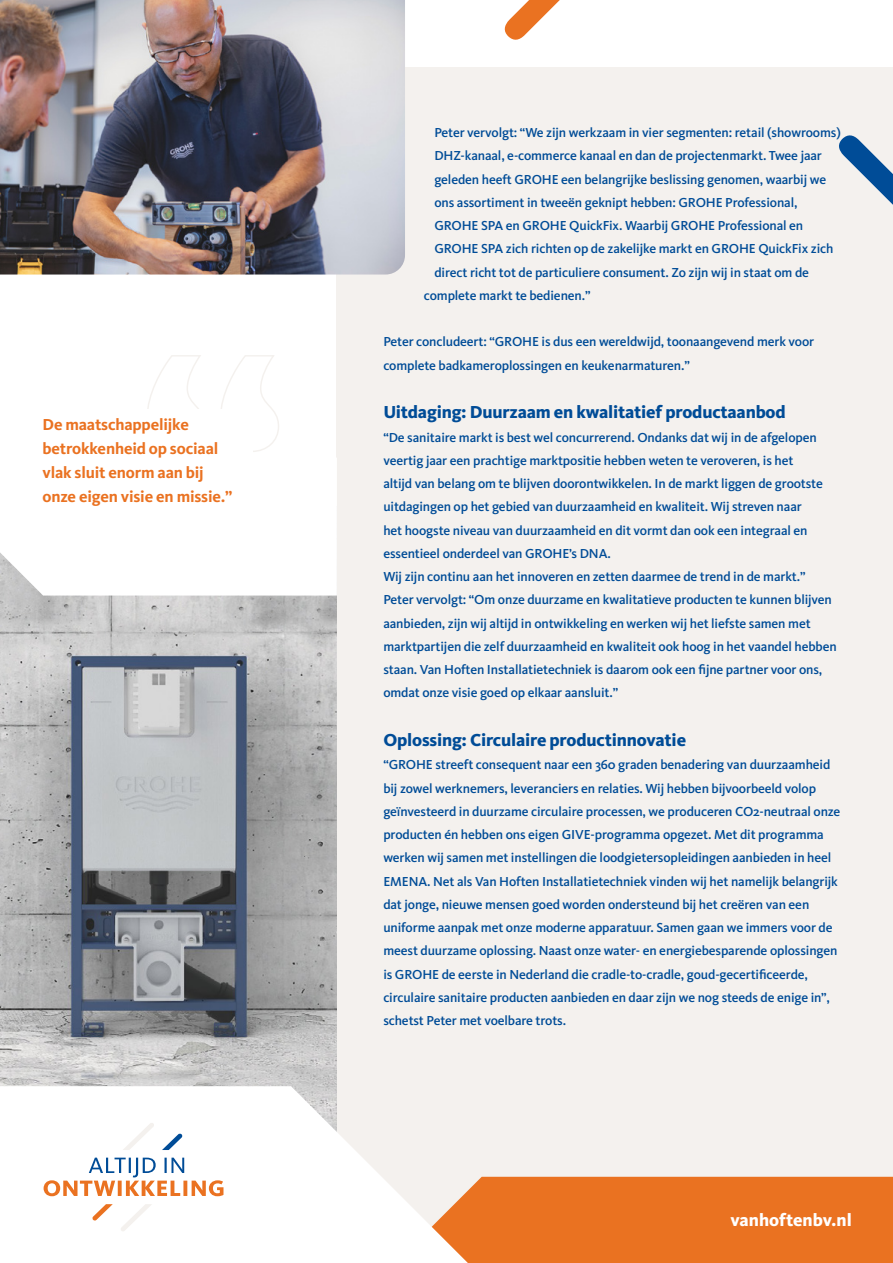
<style>
.page{position:relative;width:893px;height:1263px;background:#fff}
.page>*{position:absolute;margin:0;border:0;box-sizing:border-box;transform-origin:0 0}
.t1{font:800 18px "Kievit OT";letter-spacing:-.01em;color:#004c97}
.t2{font:800 18px "Kievit OT";color:#fff}
.t3{font:700 16.5px/24px "Kievit OT";letter-spacing:-.01em;color:#ea7221}
.t4{font:500 13.5px/23.2px "Kievit OT";letter-spacing:-.01em;color:#004c97}
</style>
<div class="page">
<div style="left:337px;top:68px;width:556px;height:1174px;background:#f4f1ee"></div>
<div style="left:468px;top:1177px;width:425px;height:86px;background:#ea7221"></div>
<img style="left:0;top:595px;width:337px;height:491px">
<img style="left:0;top:0;width:405px;height:274px">
<svg style="left:0;top:553px;width:43px;height:42px"></svg>
<svg style="left:43px;top:1086px;width:425px;height:177px"></svg>
<svg style="left:120px;top:1204px;width:32px;height:27px"></svg>
<svg style="left:123px;top:1122px;width:31px;height:28px"></svg>
<svg style="left:92px;top:1204px;width:21px;height:16px"></svg>
<svg style="left:162px;top:1133px;width:21px;height:17px"></svg>
<svg style="left:44px;top:1157px;width:179px;height:39px"></svg>
<svg style="left:505px;top:0;width:55px;height:40px"></svg>
<svg style="left:839px;top:135px;width:54px;height:70px"></svg>
<svg style="left:147px;top:355px;width:132px;height:97px"></svg>
<div style="left:42px;top:409px;width:211px;height:54px;background:#fff"></div>
<p class="t3" style="left:43px;top:413px;width:191px">De maatschappelijke betrokkenheid op sociaal vlak sluit enorm aan bij onze eigen visie en missie.”</p>
<p class="t4" style="left:434px;top:121px;width:408px">Peter vervolgt: “We zijn werkzaam in vier segmenten: retail (showrooms)</p>
<p class="t4" style="left:434px;top:144px;width:389px">DHZ-kanaal, e-commerce kanaal en dan de projectenmarkt. Twee jaar</p>
<p class="t4" style="left:434px;top:167px;width:393px">geleden heeft GROHE een belangrijke beslissing genomen, waarbij we</p>
<p class="t4" style="left:434px;top:191px;width:365px">ons assortiment in tweeën geknipt hebben: GROHE Professional,</p>
<p class="t4" style="left:434px;top:214px;width:370px">GROHE SPA en GROHE QuickFix. Waarbij GROHE Professional en</p>
<p class="t4" style="left:434px;top:237px;width:400px">GROHE SPA zich richten op de zakelijke markt en GROHE QuickFix zich</p>
<p class="t4" style="left:434px;top:260px;width:376px">direct richt tot de particuliere consument. Zo zijn wij in staat om de</p>
<p class="t4" style="left:424px;top:284px;width:168px">complete markt te bedienen.”</p>
<p class="t4" style="left:383px;top:330px;width:432px">Peter concludeert: “GROHE is dus een wereldwijd, toonaangevend merk voor complete badkameroplossingen en keukenarmaturen.”</p>
<h1 class="t1" style="left:383px;top:401px;width:404px">Uitdaging: Duurzaam en kwalitatief productaanbod</h1>
<p class="t4" style="left:383px;top:425px;width:455px">“De sanitaire markt is best wel concurrerend. Ondanks dat wij in de afgelopen veertig jaar een prachtige marktpositie hebben weten te veroveren, is het<br>altijd van belang om te blijven doorontwikkelen. In de markt liggen de grootste uitdagingen op het gebied van duurzaamheid en kwaliteit. Wij streven naar<br>het hoogste niveau van duurzaamheid en dit vormt dan ook een integraal en essentieel onderdeel van GROHE’s DNA.<br>Wij zijn continu aan het innoveren en zetten daarmee de trend in de markt.” Peter vervolgt: “Om onze duurzame en kwalitatieve producten te kunnen blijven aanbieden, zijn wij altijd in ontwikkeling en werken wij het liefste samen met marktpartijen die zelf duurzaamheid en kwaliteit ook hoog in het vaandel hebben staan. Van Hoften Installatietechniek is daarom ook een fijne partner voor ons, omdat onze visie goed op elkaar aansluit.”</p>
<h1 class="t1" style="left:383px;top:729px;width:304px">Oplossing: Circulaire productinnovatie</h1>
<p class="t4" style="left:383px;top:753px;width:459px">“GROHE streeft consequent naar een 360 graden benadering van duurzaamheid bij zowel werknemers, leveranciers en relaties. Wij hebben bijvoorbeeld volop geïnvesteerd in duurzame circulaire processen, we produceren CO2-neutraal onze producten én hebben ons eigen GIVE-programma opgezet. Met dit programma werken wij samen met instellingen die loodgietersopleidingen aanbieden in heel EMENA. Net als Van Hoften Installatietechniek vinden wij het namelijk belangrijk dat jonge, nieuwe mensen goed worden ondersteund bij het creëren van een uniforme aanpak met onze moderne apparatuur. Samen gaan we immers voor de meest duurzame oplossing. Naast onze water- en energiebesparende oplossingen is GROHE de eerste in Nederland die cradle-to-cradle, goud-gecertificeerde, circulaire sanitaire producten aanbieden en daar zijn we nog steeds de enige in”, schetst Peter met voelbare trots.</p>
<h1 class="t2" style="left:730px;top:1209px;width:123px">vanhoftenbv.nl</h1>
</div>
